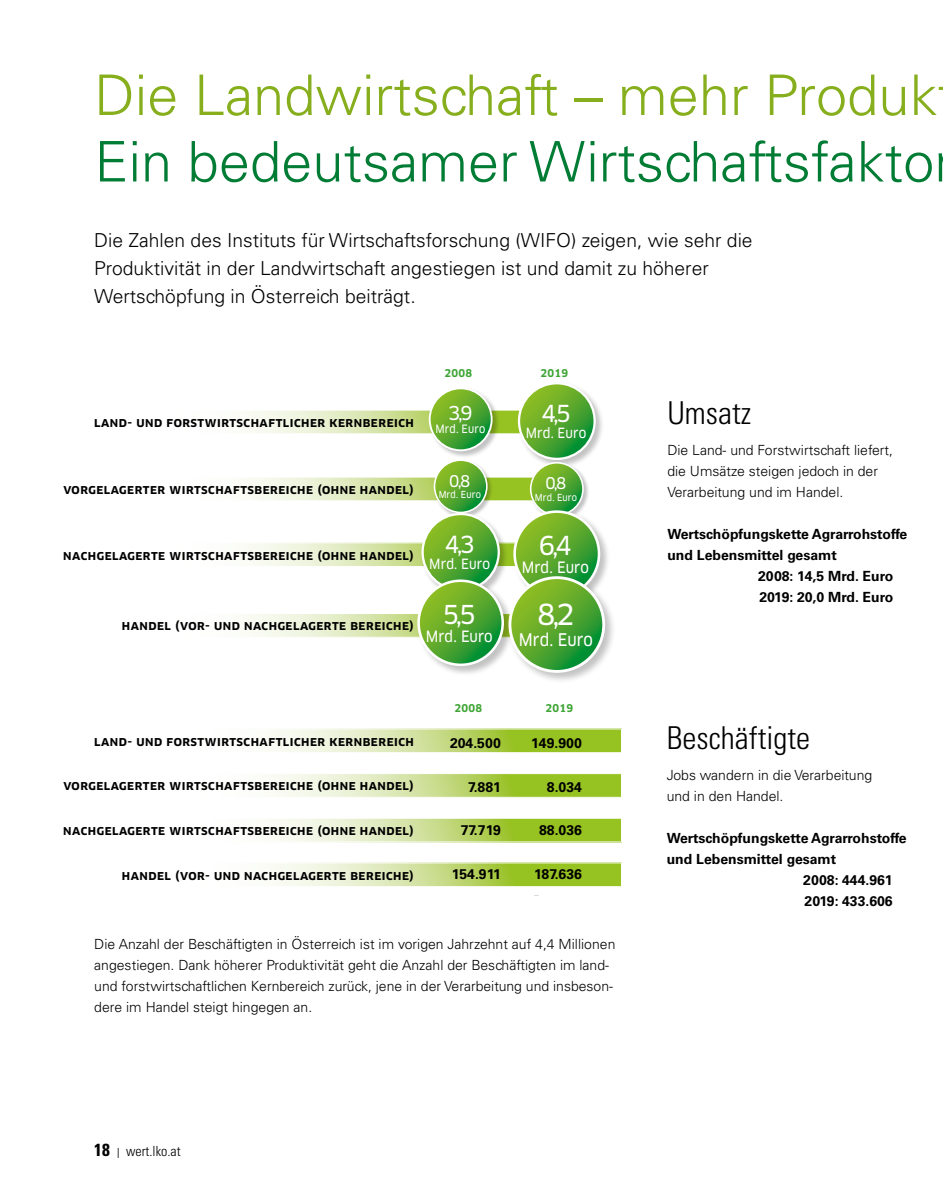
<style>
.page{position:relative;width:943px;height:1191px;background:#fff}
.page>*{position:absolute;margin:0;border:0;box-sizing:border-box;transform-origin:0 0}
.t1{font:300 56px "Univers LT Std";color:#007c34}
.t2{font:300 56px "Univers LT Std";color:#87af1d}
.t3{font:300 condensed 31.5px "Univers";color:#000}
.t4{font:28.35px "Clan OT News";color:#fff}
.t5{font:25.55px "Clan OT News";color:#fff}
.t6{font:23.1px "Clan OT News";color:#fff}
.t7{font:22.93px "Clan OT News";color:#fff}
.t8{font:300 19.25px/28px "Univers LT Std";color:#000}
.t9{font:18.72px "Clan OT News";color:#fff}
.t10{font:16.97px "Clan OT News";color:#fff;scale:.9 1}
.t11{font:15.75px "Clan OT News";color:#fff}
.t12{font:15.4px "Clan OT News";letter-spacing:.005em;color:#fff;scale:.9 1}
.t13{font:15.22px "Clan OT News";letter-spacing:.005em;color:#fff;scale:.9 1}
.t14{font:300 14px/21px "Univers LT Std";color:#000}
.t15{font:700 14px "Univers LT Std";color:#000}
.t16{font:300 condensed 14px "Univers";color:#000}
.t17{font:13.83px "Clan OT News";letter-spacing:.01em;color:#fff;scale:.9 1}
.t18{font:13.65px "Clan OT News";letter-spacing:.01em;color:#fff;scale:.9 1}
.t19{font:700 12.25px "Clan OT";letter-spacing:.04em;color:#000}
.t20{font:11.2px "Clan OT News";letter-spacing:.015em;color:#fff;scale:.9 1}
.t21{font:700 10.5px "Clan OT";letter-spacing:.03em;color:#3fa535}
.t22{font:9.45px "Clan OT News";letter-spacing:.02em;color:#fff;scale:.9 1}
.s1{font-weight:700;font-size:17.5px}
</style>
<div class="page">
<svg style="left:242px;top:411px;width:275px;height:21px;background:#dae7b3"></svg>
<div style="left:16px;top:409px;width:550px;height:25px;border:1px solid #fff"></div>
<div style="left:428px;top:387px;width:71px;height:71px;background:#000;opacity:.24"></div>
<svg style="left:429px;top:388px;width:62px;height:62px;background:#5daa33"></svg>
<div style="left:429px;top:387px;width:63px;height:64px;border:2px solid #fff;border-radius:50%"></div>
<div style="left:517px;top:381px;width:88px;height:88px;background:#000;opacity:.24"></div>
<svg style="left:519px;top:383px;width:75px;height:76px;background:#5dab34"></svg>
<div style="left:518px;top:382px;width:77px;height:78px;border:2px solid #fff;border-radius:50%"></div>
<svg style="left:242px;top:478px;width:288px;height:21px;background:#d3e4a4"></svg>
<div style="left:16px;top:476px;width:550px;height:25px;border:1px solid #fff"></div>
<div style="left:434px;top:459px;width:59px;height:60px;background:#000;opacity:.24"></div>
<svg style="left:434px;top:460px;width:53px;height:52px;background:#5eab34"></svg>
<div style="left:434px;top:459px;width:53px;height:54px;border:2px solid #fff;border-radius:50%"></div>
<div style="left:530px;top:462px;width:59px;height:60px;background:#000;opacity:.24"></div>
<svg style="left:530px;top:463px;width:53px;height:52px;background:#5fab32"></svg>
<div style="left:530px;top:462px;width:53px;height:54px;border:2px solid #fff;border-radius:50%"></div>
<svg style="left:242px;top:544px;width:270px;height:21px;background:#e0ebc0"></svg>
<div style="left:16px;top:542px;width:550px;height:25px;border:1px solid #fff"></div>
<div style="left:421px;top:512px;width:87px;height:88px;background:#000;opacity:.24"></div>
<svg style="left:422px;top:514px;width:76px;height:76px;background:#60ac33"></svg>
<div style="left:421px;top:513px;width:79px;height:78px;border:2px solid #fff;border-radius:50%"></div>
<div style="left:512px;top:509px;width:98px;height:98px;background:#000;opacity:.24"></div>
<svg style="left:514px;top:511px;width:85px;height:85px;background:#65ae33"></svg>
<div style="left:513px;top:510px;width:87px;height:87px;border:3px solid #fff;border-radius:50%"></div>
<svg style="left:242px;top:615px;width:174px;height:21px;background:#e3edc6"></svg>
<div style="left:16px;top:613px;width:550px;height:25px;border:1px solid #fff"></div>
<div style="left:416px;top:578px;width:97px;height:98px;background:#000;opacity:.24"></div>
<svg style="left:418px;top:581px;width:84px;height:84px;background:#5caa33"></svg>
<div style="left:417px;top:579px;width:87px;height:87px;border:3px solid #fff;border-radius:50%"></div>
<div style="left:507px;top:575px;width:110px;height:109px;background:#000;opacity:.24"></div>
<svg style="left:510px;top:577px;width:93px;height:94px;background:#5caa34"></svg>
<div style="left:508px;top:576px;width:97px;height:97px;border:3px solid #fff;border-radius:50%"></div>
<svg style="left:267px;top:730px;width:353px;height:21px;background:#c2da80"></svg>
<div style="left:16px;top:728px;width:606px;height:25px;border:1px solid #fff"></div>
<svg style="left:267px;top:775px;width:353px;height:21px;background:#c2da80"></svg>
<div style="left:16px;top:773px;width:606px;height:25px;border:1px solid #fff"></div>
<svg style="left:267px;top:819px;width:353px;height:21px;background:#c2da80"></svg>
<div style="left:16px;top:817px;width:606px;height:25px;border:1px solid #fff"></div>
<svg style="left:267px;top:864px;width:353px;height:21px;background:#c2da80"></svg>
<div style="left:16px;top:862px;width:606px;height:25px;border:1px solid #fff"></div>
<h1 class="t2" style="left:94px;top:61px;width:844px">Die Landwirtschaft – mehr Produk</h1>
<h1 class="t1" style="left:94px;top:128px;width:841px">Ein bedeutsamer Wirtschaftsfakto</h1>
<h3 class="t8" style="left:94px;top:226px;width:660px">Die Zahlen des Instituts für Wirtschaftsforschung (WIFO) zeigen, wie sehr die<br>Produktivität in der Landwirtschaft angestiegen ist und damit zu höherer<br>Wertschöpfung in Österreich beiträgt.</h3>
<p class="t19" style="left:94px;top:415px;width:321px">LAND- UND FORSTWIRTSCHAFTLICHER KERNBEREICH</p>
<p class="t19" style="left:63px;top:482px;width:352px">VORGELAGERTER WIRTSCHAFTSBEREICHE (OHNE HANDEL)</p>
<p class="t19" style="left:63px;top:548px;width:352px">NACHGELAGERTE WIRTSCHAFTSBEREICHE (OHNE HANDEL)</p>
<p class="t21" style="left:444px;top:367px;width:29px">2008</p>
<h3 class="t9" style="left:448px;top:402px;width:26px">3,9</h3>
<p class="t20" style="left:435px;top:423px;width:57px">Mrd. Euro</p>
<p class="t11" style="left:449px;top:472px;width:23px">0,8</p>
<p class="t22" style="left:438px;top:489px;width:48px">Mrd. Euro</p>
<h3 class="t6" style="left:444px;top:530px;width:32px">4,3</h3>
<p class="t17" style="left:429px;top:556px;width:69px">Mrd. Euro</p>
<p class="t19" style="left:122px;top:618px;width:355px">HANDEL (VOR- UND NACHGELAGERTE BEREICHE) <sup>5,5</sup></p>
<p class="t13" style="left:426px;top:627px;width:76px">Mrd. Euro</p>
<p class="t21" style="left:454px;top:701px;width:29px">2008</p>
<p class="t21" style="left:540px;top:367px;width:29px">2019</p>
<h3 class="t7" style="left:541px;top:400px;width:32px">4,5</h3>
<p class="t18" style="left:526px;top:425px;width:69px">Mrd. Euro</p>
<p class="t11" style="left:545px;top:474px;width:23px">0,8</p>
<p class="t22" style="left:535px;top:492px;width:48px">Mrd. Euro</p>
<h3 class="t5" style="left:539px;top:530px;width:34px">6,4</h3>
<p class="t12" style="left:522px;top:558px;width:76px">Mrd. Euro</p>
<h3 class="t4" style="left:537px;top:598px;width:39px">8,2</h3>
<p class="t10" style="left:519px;top:629px;width:84px">Mrd. Euro</p>
<p class="t21" style="left:545px;top:701px;width:29px">2019</p>
<p class="t19" style="left:94px;top:734px;width:321px">LAND- UND FORSTWIRTSCHAFTLICHER KERNBEREICH</p>
<p class="t19" style="left:63px;top:778px;width:352px">VORGELAGERTER WIRTSCHAFTSBEREICHE (OHNE HANDEL)</p>
<p class="t19" style="left:63px;top:823px;width:352px">NACHGELAGERTE WIRTSCHAFTSBEREICHE (OHNE HANDEL)</p>
<p class="t19" style="left:122px;top:868px;width:293px">HANDEL (VOR- UND NACHGELAGERTE BEREICHE)</p>
<p class="t15" style="left:450px;top:734px;width:52px">204.500</p>
<p class="t15" style="left:531px;top:734px;width:52px">149.900</p>
<p class="t15" style="left:468px;top:778px;width:34px">7.881</p>
<p class="t15" style="left:547px;top:778px;width:37px">8.034</p>
<p class="t15" style="left:461px;top:822px;width:42px">77.719</p>
<p class="t15" style="left:539px;top:822px;width:44px">88.036</p>
<p class="t15" style="left:451px;top:866px;width:51px">154.911</p>
<p class="t15" style="left:534px;top:866px;width:49px">187.636</p>
<p class="t14" style="left:94px;top:933px;width:522px">Die Anzahl der Beschäftigten in Österreich ist im vorigen Jahrzehnt auf 4,4 Millionen angestiegen. Dank höherer Produktivität geht die Anzahl der Beschäftigten im land&shy;und forstwirtschaftlichen Kernbereich zurück, jene in der Verarbeitung und insbeson&shy;dere im Handel steigt hingegen an.</p>
<p class="t16" style="left:94px;top:1142px;width:88px"><span class="s1">18</span> | wert.lko.at</p>
<h2 class="t3" style="left:667px;top:394px;width:86px">Umsatz</h2>
<p class="t14" style="left:667px;top:439px;width:227px">Die Land- und Forstwirtschaft liefert, die Umsätze steigen jedoch in der<br>Verarbeitung und im Handel.</p>
<p class="t15" style="left:667px;top:526px;width:241px">Wertschöpfungskette Agrarrohstoffe</p>
<p class="t15" style="left:667px;top:547px;width:171px">und Lebensmittel gesamt</p>
<p class="t15" style="left:758px;top:568px;width:137px">2008: 14,5 Mrd. Euro</p>
<p class="t15" style="left:759px;top:589px;width:135px">2019: 20,0 Mrd. Euro</p>
<h2 class="t3" style="left:666px;top:719px;width:145px">Beschäftigte</h2>
<p class="t14" style="left:666px;top:764px;width:207px">Jobs wandern in die Verarbeitung und in den Handel.</p>
<p class="t15" style="left:666px;top:830px;width:241px">Wertschöpfungskette Agrarrohstoffe</p>
<p class="t15" style="left:666px;top:851px;width:171px">und Lebensmittel gesamt</p>
<p class="t15" style="left:803px;top:872px;width:91px">2008: 444.961</p>
<p class="t15" style="left:804px;top:893px;width:90px">2019: 433.606</p>
</div>
